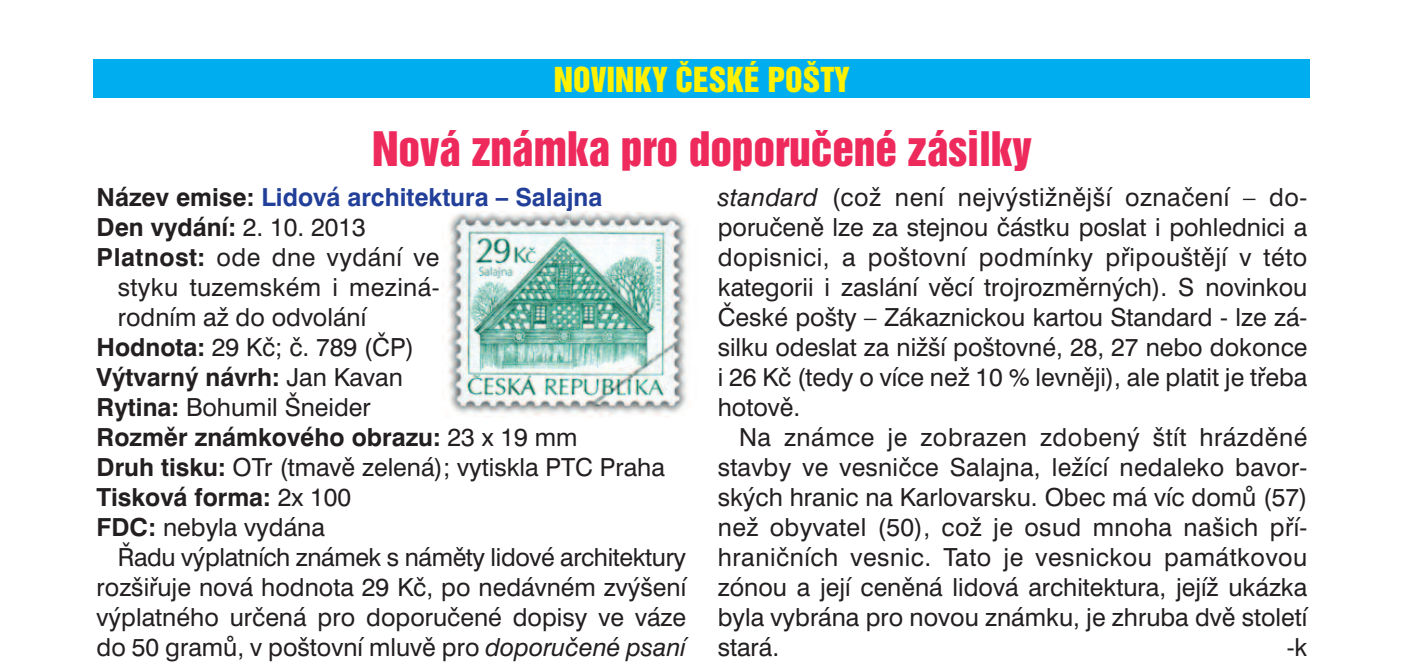
<style>
.page{position:relative;width:1404px;height:669px;background:#fff}
.page>*{position:absolute;margin:0;border:0;box-sizing:border-box;transform-origin:0 0}
.t1{font:43.5px "Switzerland Inserat";letter-spacing:-.005em;color:#ee2a5c}
.t2{font:31.5px "Switzerland Inserat";color:#fff101}
.t3{font:24.9px/30px "Swiss 721 BTCE";color:#231f20;text-align:justify}
.t4{font:700 24.9px "Swiss 721 BTCE";color:#231f20}
.t5{font:700 24.9px "Swiss 721 BTCE";color:#223f99}
.t6{font:24.9px "Swiss 721 BTCE";letter-spacing:.02em;color:#231f20}
.s1{color:#231f20}
.s2{font-weight:400}
.s3{font-weight:700}
.s4{font-style:italic}
</style>
<div class="page">
<div style="left:94px;top:60px;width:1216px;height:38px;background:#00aeef"></div>
<img style="left:442px;top:212px;width:245px;height:206px">
<p class="t2" style="left:554px;top:63px;width:297px">NOVINKY ČESKÉ POŠTY</p>
<h1 class="t1" style="left:372px;top:126px;width:661px">Nová známka pro doporučené zásilky</h1>
<p class="t5" style="left:97px;top:188px;width:507px"><span class="s1">Název emise:</span> Lidová architektura – Salajna</p>
<p class="t4" style="left:97px;top:218px;width:271px">Den vydání: <span class="s2">2. 10. 2013</span></p>
<p class="t6" style="left:97px;top:248px;width:344px"><span class="s3">Platnost:</span> ode dne vydání ve</p>
<p class="t3" style="left:118px;top:275px;width:323px">styku tuzemském i meziná-</p>
<p class="t3" style="left:118px;top:305px;width:250px">rodním až do odvolání</p>
<p class="t3" style="left:97px;top:335px;width:319px"><span class="s3">Hodnota:</span> 29 Kč; č. 789 (ČP)</p>
<p class="t4" style="left:97px;top:368px;width:308px">Výtvarný návrh: <span class="s2">Jan Kavan</span></p>
<p class="t3" style="left:97px;top:395px;width:276px"><span class="s3">Rytina:</span> Bohumil Šneider</p>
<p class="t4" style="left:97px;top:428px;width:482px">Rozměr známkového obrazu: <span class="s2">23 x 19 mm</span></p>
<p class="t3" style="left:97px;top:455px;width:569px"><span class="s3">Druh tisku:</span> OTr (tmavě zelená); vytiskla PTC Praha</p>
<p class="t4" style="left:97px;top:488px;width:256px">Tisková forma: <span class="s2">2x 100</span></p>
<p class="t3" style="left:97px;top:515px;width:230px"><span class="s3">FDC:</span> nebyla vydána</p>
<p class="t3" style="left:118px;top:545px;width:570px">Řadu výplatních známek s náměty lidové architektury</p>
<p class="t3" style="left:97px;top:575px;width:591px">rozšiřuje nová hodnota 29 Kč, po nedávném zvýšení</p>
<p class="t3" style="left:97px;top:605px;width:591px">výplatného určená pro doporučené dopisy ve váze</p>
<p class="t3" style="left:97px;top:635px;width:591px">do 50 gramů, v poštovní mluvě pro <span class="s4">doporučené psaní</span></p>
<p class="t3" style="left:717px;top:185px;width:591px"><span class="s4">standard</span> (což není nejvýstižnější označení – do&shy;poručeně lze za stejnou částku poslat i pohlednici a dopisnici, a poštovní podmínky připouštějí v této kategorii i zaslání věcí trojrozměrných). S novinkou České pošty – Zákaznickou kartou Standard - lze zá&shy;silku odeslat za nižší poštovné, 28, 27 nebo dokonce i 26 Kč (tedy o více než 10 % levněji), ale platit je třeba hotově.</p>
<p class="t3" style="left:717px;top:425px;width:591px;text-indent:21px">Na známce je zobrazen zdobený štít hrázděné stavby ve vesničce Salajna, ležící nedaleko bavor&shy;ských hranic na Karlovarsku. Obec má víc domů (57) než obyvatel (50), což je osud mnoha našich pří&shy;hraničních vesnic. Tato je vesnickou památkovou zónou a její ceněná lidová architektura, jejíž ukázka byla vybrána pro novou známku, je zhruba dvě století stará.</p>
<p class="t3" style="left:1286px;top:635px;width:22px">-k</p>
</div>
